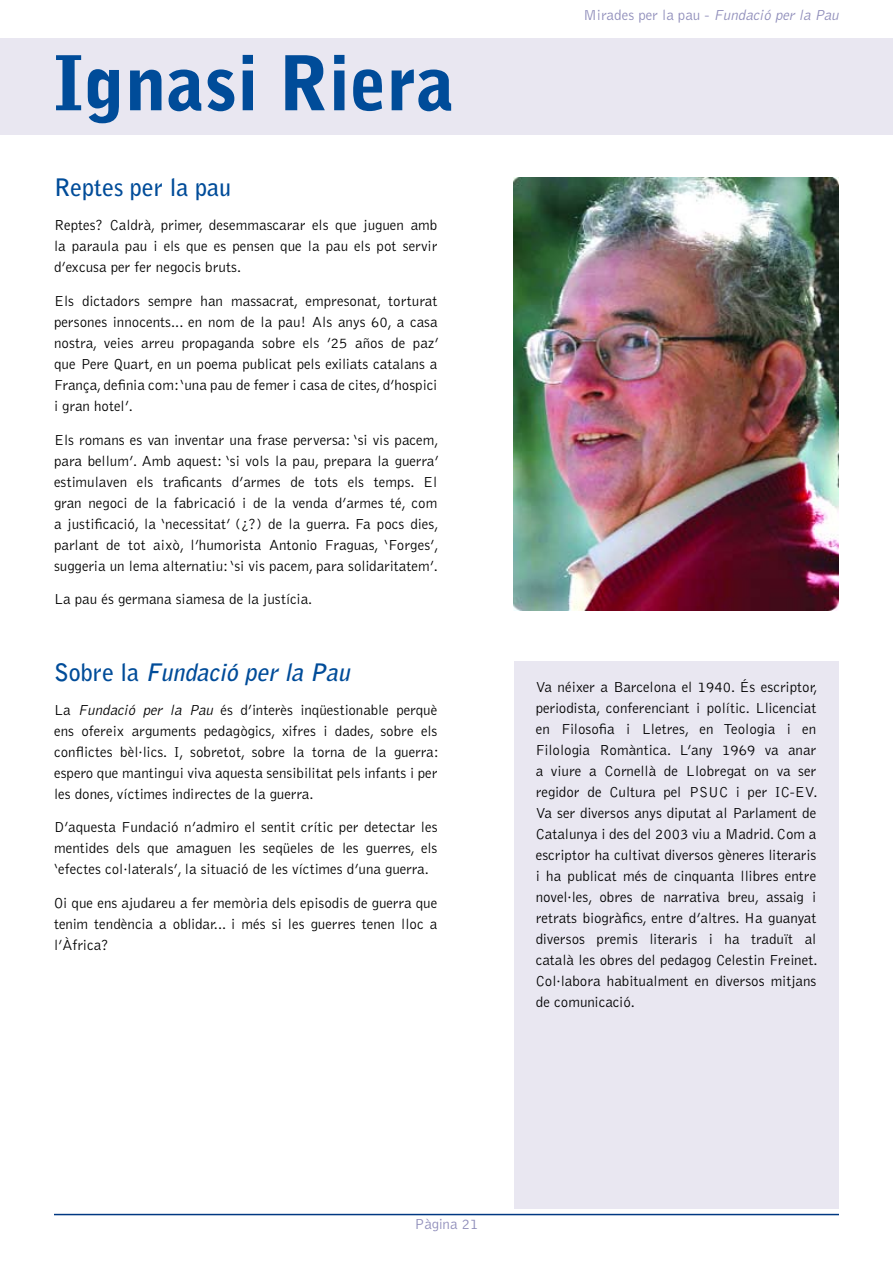
<style>
.page{position:relative;width:893px;height:1263px;background:#fff}
.page>*{position:absolute;margin:0;border:0;box-sizing:border-box;transform-origin:0 0}
.t1{font:900 75px "Bell Gothic";color:#004c99}
.t2{font:italic 700 24px "Bell Gothic";color:#004c99}
.t3{font:700 24px "Bell Gothic";color:#004c99}
.t4{font:300 15px/21px "Bell Gothic";color:#000;text-align:justify}
.t5{font:300 15px "Bell Gothic";color:#8f8dba}
.s1{font-style:normal}
.s2{font-style:italic}
</style>
<div class="page">
<div style="left:0;top:38px;width:893px;height:97px;background:#e9e7f1"></div>
<hr style="left:54px;top:1214px;width:785px;height:1px;background:#003882">
<div style="left:514px;top:661px;width:325px;height:548px;background:#e9e7f1"></div>
<img style="left:514px;top:177px;width:325px;height:434px">
<h1 class="t1" style="left:54px;top:54px;width:401px">Ignasi Riera</h1>
<h2 class="t3" style="left:54px;top:178px;width:179px">Reptes per la pau</h2>
<p class="t4" style="left:54px;top:216px;width:385px">Reptes? Caldrà, primer, desemmascarar els que juguen amb la paraula pau i els que es pensen que la pau els pot servir d’excusa per fer negocis bruts.</p>
<p class="t4" style="left:54px;top:291px;width:386px">Els dictadors sempre han massacrat, empresonat, torturat persones innocents... en nom de la pau! Als anys 60, a casa nostra, veies arreu propaganda sobre els ’25 años de paz’ que Pere Quart, en un poema publicat pels exiliats catalans a França, definia com: ‘una pau de femer i casa de cites, d’hospici i gran hotel’.</p>
<p class="t4" style="left:54px;top:430px;width:386px">Els romans es van inventar una frase perversa: ‘si vis pacem, para bellum’. Amb aquest: ‘si vols la pau, prepara la guerra’ estimulaven els traficants d’armes de tots els temps. El gran negoci de la fabricació i de la venda d’armes té, com a justificació, la ‘necessitat’ (¿?) de la guerra. Fa pocs dies, parlant de tot això, l’humorista Antonio Fraguas, ‘Forges’, suggeria un lema alternatiu: ‘si vis pacem, para solidaritatem’.</p>
<p class="t4" style="left:54px;top:590px;width:260px">La pau és germana siamesa de la justícia.</p>
<h2 class="t2" style="left:54px;top:663px;width:302px"><span class="s1">S o b r e l a</span> Fundació per la Pau</h2>
<p class="t4" style="left:54px;top:700px;width:386px">La <span class="s2">Fundació per la Pau</span> és d’interès inqüestionable perquè ens ofereix arguments pedagògics, xifres i dades, sobre els conflictes bèl·lics. I, sobretot, sobre la torna de la guerra: espero que mantingui viva aquesta sensibilitat pels infants i per les dones, víctimes indirectes de la guerra.</p>
<p class="t4" style="left:54px;top:818px;width:385px">D’aquesta Fundació n’admiro el sentit crític per detectar les mentides dels que amaguen les seqüeles de les guerres, els ‘efectes col·laterals’, la situació de les víctimes d’una guerra.</p>
<p class="t4" style="left:54px;top:894px;width:385px">Oi que ens ajudareu a fer memòria dels episodis de guerra que tenim tendència a oblidar... i més si les guerres tenen lloc a l’Àfrica?</p>
<p class="t5" style="left:583px;top:9px;width:259px">M i rad e s pe r l a p a u - <span class="s2">Fundació per la Pau</span></p>
<p class="t4" style="left:536px;top:677px;width:283px">Va néixer a Barcelona el 1940. És escriptor, periodista, conferenciant i polític. Llicenciat en Filosofia i Lletres, en Teologia i en Filologia Romàntica. L’any 1969 va anar a viure a Cornellà de Llobregat on va ser regidor de Cultura pel PSUC i per IC-EV.<br>Va ser diversos anys diputat al Parlament de Catalunya i des del 2003 viu a Madrid. Com a escriptor ha cultivat diversos gèneres literaris i ha publicat més de cinquanta llibres entre novel·les, obres de narrativa breu, assaig i retrats biogràfics, entre d’altres. Ha guanyat diversos premis literaris i ha traduït al català les obres del pedagog Celestin Freinet.<br>Col·labora habitualment en diversos mitjans de comunicació.</p>
<p class="t5" style="left:414px;top:1218px;width:65px">Pàgina 21</p>
</div>
